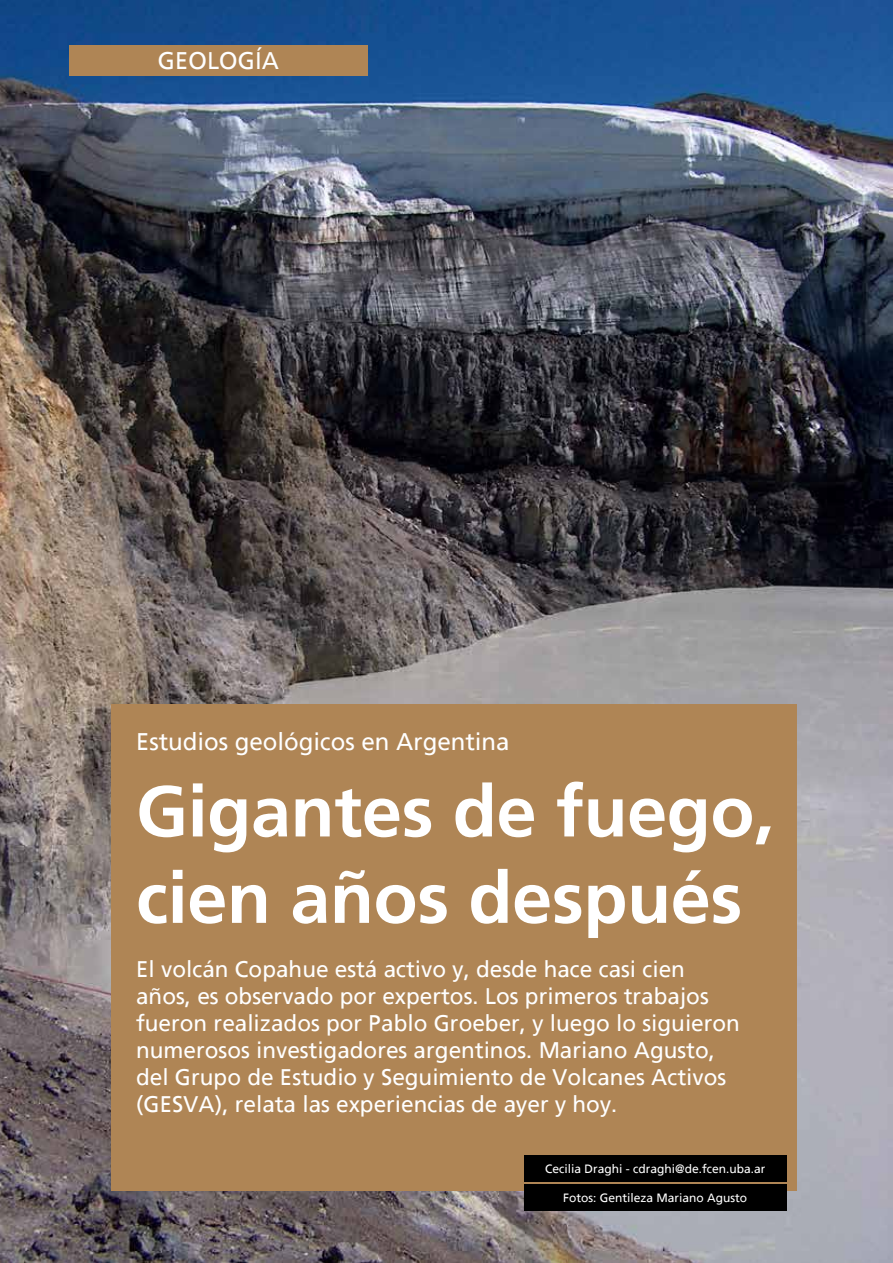
<style>
.page{position:relative;width:893px;height:1263px;background:#fff}
.page>*{position:absolute;margin:0;border:0;box-sizing:border-box;transform-origin:0 0}
.t1{font:700 72px/86.4px "Frutiger Linotype";letter-spacing:-.005em;color:#fff}
.t2{font:24px "Frutiger Linotype";color:#fff}
.t3{font:22.5px/27px "Frutiger Linotype";color:#fff}
.t4{font:12px "Frutiger Linotype";color:#fff}
</style>
<div class="page">
<img style="left:0;top:0;width:892px;height:1263px">
<div style="left:111px;top:704px;width:685px;height:486px;background:#af8555"></div>
<div style="left:524px;top:1156px;width:263px;height:26px;background:#000"></div>
<div style="left:524px;top:1185px;width:263px;height:26px;background:#000"></div>
<div style="left:69px;top:45px;width:299px;height:31px;background:#af8555"></div>
<p class="t2" style="left:158px;top:47px;width:123px">geología</p>
<p class="t2" style="left:136px;top:727px;width:375px">Estudios geológicos en Argentina</p>
<h1 class="t1" style="left:136px;top:768px;width:639px">Gigantes de fuego, cien años después</h1>
<p class="t3" style="left:136px;top:955px;width:605px">El volcán Copahue está activo y, desde hace casi cien años, es observado por expertos. Los primeros trabajos fueron realizados por Pablo Groeber, y luego lo siguieron numerosos investigadores argentinos. Mariano Agusto, del Grupo de Estudio y Seguimiento de Volcanes Activos (GESVA), relata las experiencias de ayer y hoy.</p>
<p class="t4" style="left:545px;top:1162px;width:222px">Cecilia Draghi - cdraghi@de.fcen.uba.ar</p>
<p class="t4" style="left:563px;top:1191px;width:186px">Fotos: Gentileza Mariano Agusto</p>
</div>
